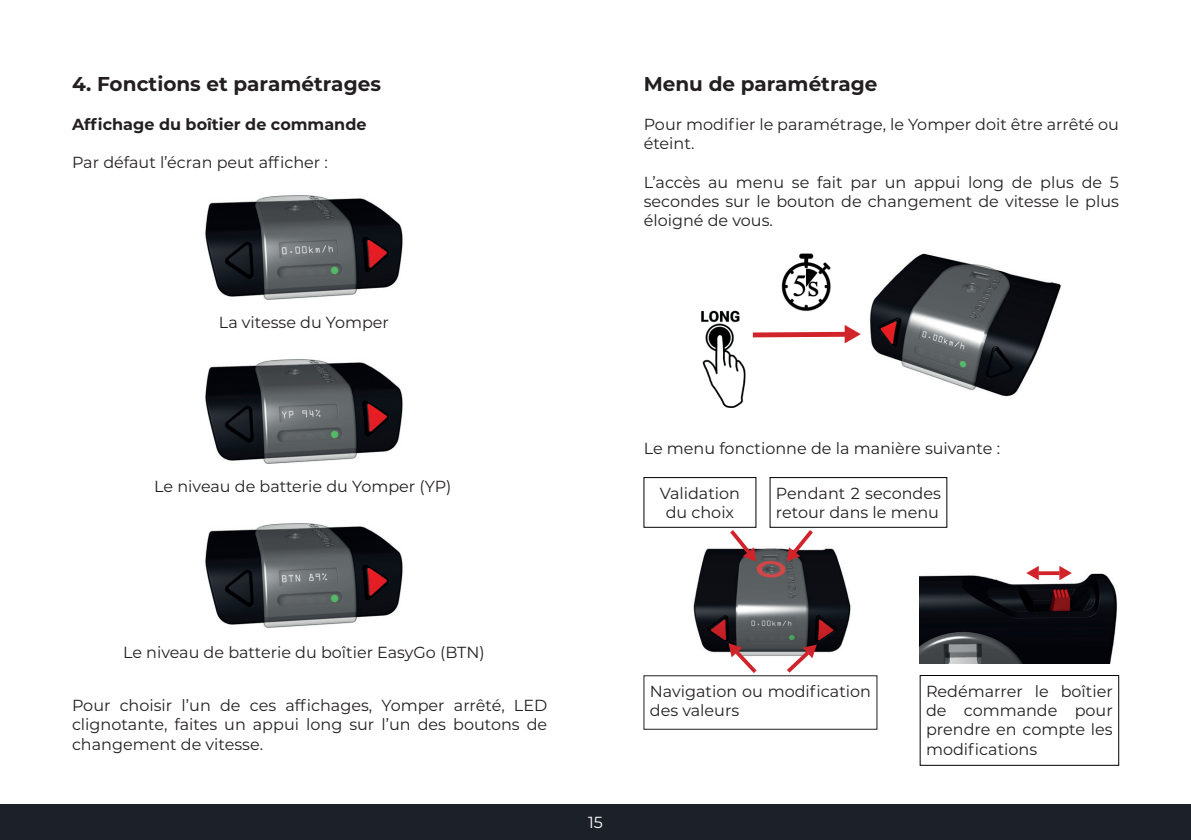
<style>
.page{position:relative;width:1191px;height:840px;background:#fff}
.page>*{position:absolute;margin:0;border:0;box-sizing:border-box;transform-origin:0 0}
.t1{font:700 20px "Montserrat";color:#231f20}
.t2{font:16px/19.2px "Montserrat";color:#231f20}
.t3{font:700 16px "Montserrat";color:#231f20}
.t4{font:16px "Montserrat";color:#fff}
</style>
<div class="page">
<div style="left:0;top:803px;width:1191px;height:36px;background:#1c2028"></div>
<img style="left:693px;top:548px;width:158px;height:108px">
<img style="left:205px;top:523px;width:198px;height:105px">
<img style="left:205px;top:359px;width:198px;height:105px">
<img style="left:205px;top:195px;width:198px;height:105px">
<div style="left:643px;top:477px;width:113px;height:50px;border:1px solid #000001"></div>
<div style="left:920px;top:675px;width:199px;height:90px;border:1px solid #000001"></div>
<img style="left:701px;top:310px;width:45px;height:97px">
<img style="left:781px;top:253px;width:50px;height:58px">
<img style="left:870px;top:253px;width:191px;height:144px">
<svg style="left:752px;top:325px;width:108px;height:18px"></svg>
<img style="left:920px;top:566px;width:198px;height:96px">
<div style="left:770px;top:477px;width:177px;height:50px;border:1px solid #000001"></div>
<svg style="left:726px;top:525px;width:30px;height:36px"></svg>
<svg style="left:783px;top:644px;width:33px;height:32px"></svg>
<svg style="left:728px;top:642px;width:32px;height:34px"></svg>
<svg style="left:787px;top:525px;width:30px;height:36px"></svg>
<svg style="left:1059px;top:566px;width:12px;height:14px"></svg>
<hr style="left:1038px;top:571px;width:21px;height:3px;background:#d1232a">
<svg style="left:1026px;top:566px;width:12px;height:14px"></svg>
<p class="t1" style="left:72px;top:70px;width:310px">4. Fonctions et paramétrages</p>
<p class="t3" style="left:72px;top:113px;width:296px">Affichage du boîtier de commande</p>
<p class="t2" style="left:72px;top:152px;width:257px">Par défaut l’écran peut afficher :</p>
<p class="t2" style="left:219px;top:311px;width:172px">La vitesse du Yomper</p>
<p class="t2" style="left:154px;top:476px;width:298px">Le niveau de batterie du Yomper (YP)</p>
<p class="t1" style="left:643px;top:70px;width:235px">Menu de paramétrage</p>
<p class="t2" style="left:643px;top:114px;width:477px">Pour modifier le paramétrage, le Yomper doit être arrêté ou éteint.</p>
<p class="t2" style="left:643px;top:172px;width:477px;text-align:justify">L’accès au menu se fait par un appui long de plus de 5 secondes sur le bouton de changement de vitesse le plus éloigné de vous.</p>
<p class="t2" style="left:643px;top:437px;width:358px">Le menu fonctionne de la manière suivante :</p>
<p class="t2" style="left:660px;top:483px;width:82px;text-align:center">Validation du choix</p>
<p class="t2" style="left:776px;top:483px;width:166px">Pendant 2 secondes retour dans le menu</p>
<p class="t2" style="left:123px;top:641px;width:363px">Le niveau de batterie du boîtier EasyGo (BTN)</p>
<p class="t2" style="left:72px;top:695px;width:477px;text-align:justify">Pour choisir l’un de ces affichages, Yomper arrêté, LED clignotante, faites un appui long sur l’un des boutons de changement de vitesse.</p>
<p class="t4" style="left:588px;top:810px;width:16px">15</p>
<p class="t2" style="left:650px;top:681px;width:223px">Navigation ou modification des valeurs</p>
<p class="t2" style="left:926px;top:680px;width:188px;text-align:justify">Redémarrer le boîtier de commande pour prendre en compte les modifications</p>
</div>
